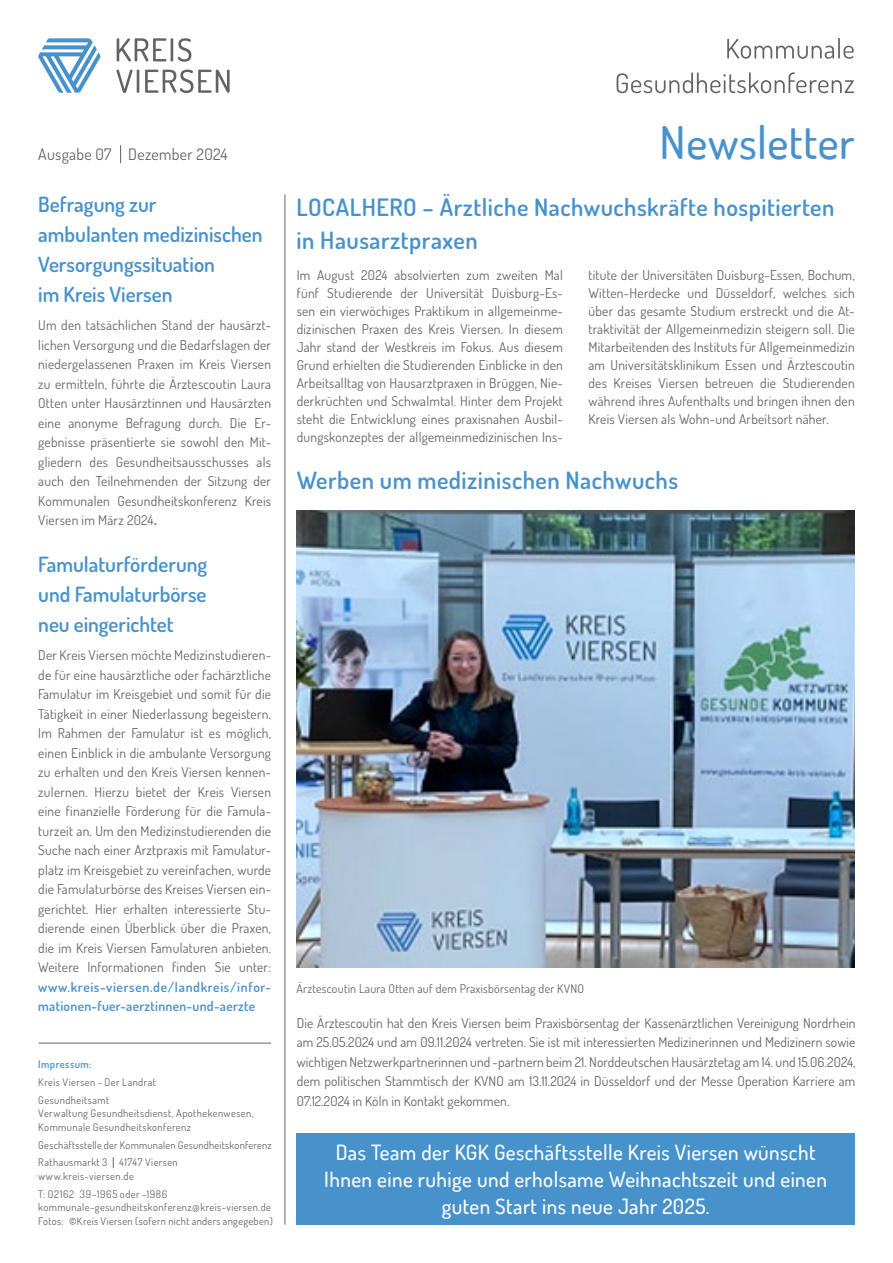
<style>
.page{position:relative;width:893px;height:1263px;background:#fff}
.page>*{position:absolute;margin:0;border:0;box-sizing:border-box;transform-origin:0 0}
.t1{font:500 45px "Dosis";letter-spacing:.01em;color:#4892cc}
.t2{font:600 24px/33px "Dosis";letter-spacing:.02em;color:#4892cc}
.t3{font:500 21px/27px "Dosis";letter-spacing:.02em;color:#fff;text-align:center}
.t4{font:600 21px/30px "Dosis";color:#4892cc}
.t5{font:15.9px "Dosis";letter-spacing:.02em;color:#626463}
.t6{font:13.5px/19.5px "Dosis";letter-spacing:.02em;color:#626463;text-align:justify}
.t7{font:600 13.5px/19.5px "Dosis";letter-spacing:.02em;color:#4892cc}
.t8{font:12px "Dosis";letter-spacing:.02em;color:#626463}
.t9{font:10.5px/17.7px "Dosis";letter-spacing:.04em;color:#626463}
.t10{font:10.5px/17.7px "Dosis";letter-spacing:.02em;color:#626463}
.t11{font:600 10.5px "Dosis";letter-spacing:.04em;color:#4892cc}
.s1{font-weight:600;font-size:18px;color:#4892cc}
.s2{font-weight:600}
</style>
<div class="page">
<svg style="left:38px;top:38px;width:63px;height:55px"></svg>
<svg style="left:117px;top:38px;width:74px;height:24px"></svg>
<svg style="left:116px;top:70px;width:114px;height:23px"></svg>
<svg style="left:617px;top:72px;width:237px;height:21px"></svg>
<svg style="left:727px;top:38px;width:127px;height:21px"></svg>
<hr style="left:285px;top:195px;width:1px;height:1029px;background:#626463">
<div style="left:297px;top:1133px;width:558px;height:92px;background:#4892cc"></div>
<hr style="left:39px;top:1043px;width:232px;height:1px;background:#626463">
<img style="left:297px;top:511px;width:558px;height:456px">
<svg style="left:120px;top:146px;width:1px;height:17px"></svg>
<p class="t5" style="left:38px;top:143px;width:191px">Ausgabe 07 Dezember 2024</p>
<h3 class="t4" style="left:38px;top:189px;width:226px">Befragung zur<br>ambulanten medizinischen<br>Versorgungssituation<br>im Kreis Viersen</h3>
<p class="t6" style="left:38px;top:315px;width:234px">Um den tatsächlichen Stand der hausärzt&shy;lichen Versorgung und die Bedarfslagen der niedergelassenen Praxen im Kreis Viersen zu ermitteln, führte die Ärztescoutin Laura Otten unter Hausärztinnen und Hausärzten eine anonyme Befragung durch. Die Er&shy;gebnisse präsentierte sie sowohl den Mit&shy;gliedern des Gesundheitsausschusses als auch den Teilnehmenden der Sitzung der Kommunalen Gesundheitskonferenz Kreis Viersen im März 2024<span class="s1">.</span></p>
<h3 class="t4" style="left:38px;top:549px;width:171px;text-align:justify">Famulaturförderung und Famulaturbörse neu eingerichtet</h3>
<p class="t6" style="left:38px;top:645px;width:234px">Der Kreis Viersen möchte Medizinstudieren&shy;de für eine hausärztliche oder fachärztliche Famulatur im Kreisgebiet und somit für die Tätigkeit in einer Niederlassung begeistern.<br>Im Rahmen der Famulatur ist es möglich, einen Einblick in die ambulante Versorgung zu erhalten und den Kreis Viersen kennen&shy;zulernen. Hierzu bietet der Kreis Viersen eine finanzielle Förderung für die Famula&shy;turzeit an. Um den Medizinstudierenden die Suche nach einer Arztpraxis mit Famulatur&shy;platz im Kreisgebiet zu vereinfachen, wurde die Famulaturbörse des Kreises Viersen ein&shy;gerichtet. Hier erhalten interessierte Stu&shy;dierende einen Überblick über die Praxen, die im Kreis Viersen Famulaturen anbieten.<br>Weitere Informationen finden Sie unter:</p>
<p class="t7" style="left:38px;top:977px;width:234px">www.kreis-viersen.de/landkreis/infor&shy;mationen-fuer-aerztinnen-und-aerzte</p>
<p class="t11" style="left:38px;top:1058px;width:55px">Impressum:</p>
<p class="t9" style="left:38px;top:1073px;width:119px">Kreis Viersen - Der Landrat<br>Gesundheitsamt</p>
<p class="t9" style="left:38px;top:1106px;width:217px;line-height:13.5px">Verwaltung Gesundheitsdienst, Apothekenwesen,<br>Kommunale Gesundheitskonferenz</p>
<p class="t10" style="left:38px;top:1135px;width:235px">Geschäftsstelle der Kommunalen Gesundheitskonferenz<br>Rathausmarkt 3 41747 Viersen</p>
<p class="t9" style="left:38px;top:1167px;width:131px">www.kreis-viersen.de<br>T: 02162 39–1965 oder -1986</p>
<p class="t9" style="left:38px;top:1200px;width:236px;line-height:13.5px">kommunale-gesundheitskonferenz@kreis-viersen.de<br>Fotos: <span class="s2">©</span>Kreis Viersen (sofern nicht anders angegeben)</p>
<h1 class="t1" style="left:660px;top:114px;width:197px">Newsletter</h1>
<h2 class="t2" style="left:297px;top:190px;width:539px">LOCALHERO – Ärztliche Nachwuchskräfte hospitierten in Hausarztpraxen</h2>
<p class="t6" style="left:297px;top:265px;width:268px;line-height:18px">Im August 2024 absolvierten zum zweiten Mal fünf Studierende der Universität Duisburg-Es&shy;sen ein vierwöchiges Praktikum in allgemeinme&shy;dizinischen Praxen des Kreis Viersen. In diesem Jahr stand der Westkreis im Fokus. Aus diesem Grund erhielten die Studierenden Einblicke in den Arbeitsalltag von Hausarztpraxen in Brüggen, Nie&shy;derkrüchten und Schwalmtal. Hinter dem Projekt steht die Entwicklung eines praxisnahen Ausbil&shy;dungskonzeptes der allgemeinmedizinischen Ins-</p>
<p class="t6" style="left:588px;top:265px;width:268px;line-height:18px">titute der Universitäten Duisburg-Essen, Bochum, Witten-Herdecke und Düsseldorf, welches sich über das gesamte Studium erstreckt und die At&shy;traktivität der Allgemeinmedizin steigern soll. Die Mitarbeitenden des Instituts für Allgemeinmedizin am Universitätsklinikum Essen und Ärztescoutin des Kreises Viersen betreuen die Studierenden während ihres Aufenthalts und bringen ihnen den Kreis Viersen als Wohn-und Arbeitsort näher.</p>
<h2 class="t2" style="left:297px;top:463px;width:383px">Werben um medizinischen Nachwuchs</h2>
<p class="t8" style="left:297px;top:980px;width:289px">Ärztescoutin Laura Otten auf dem Praxisbörsentag der KVNO</p>
<p class="t6" style="left:297px;top:1012px;width:560px">Die Ärztescoutin hat den Kreis Viersen beim Praxisbörsentag der Kassenärztlichen Vereinigung Nordrhein am 25.05.2024 und am 09.11.2024 vertreten. Sie ist mit interessierten Medizinerinnen und Medizinern sowie wichtigen Netzwerkpartnerinnen und -partnern beim 21. Norddeutschen Hausärztetag am 14. und 15.06.2024, dem politischen Stammtisch der KVNO am 13.11.2024 in Düsseldorf und der Messe Operation Karriere am 07.12.2024 in Köln in Kontakt gekommen.</p>
<h3 class="t3" style="left:324px;top:1138px;width:504px">Das Team der KGK Geschäftsstelle Kreis Viersen wünscht<br>Ihnen eine ruhige und erholsame Weihnachtszeit und einen guten Start ins neue Jahr 2025.</h3>
</div>
